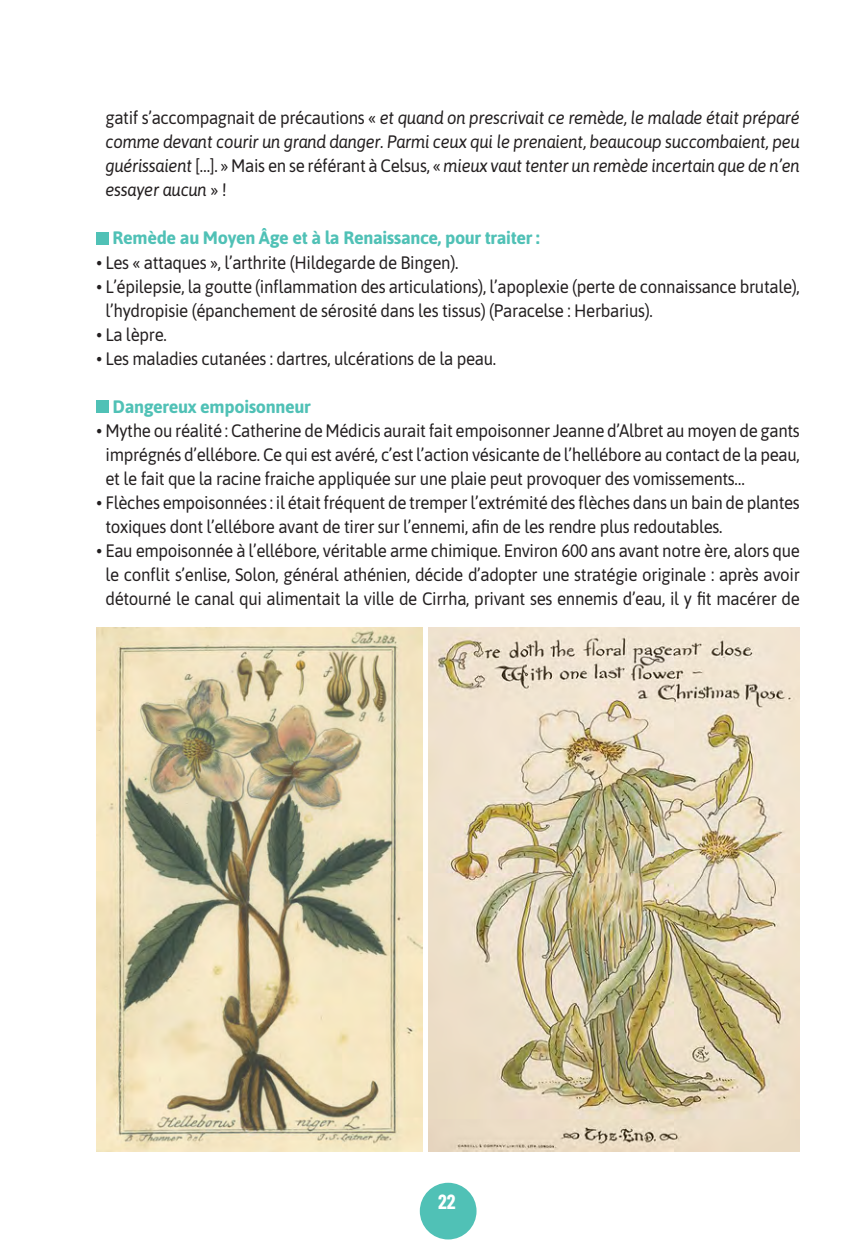
<style>
.page{position:relative;width:868px;height:1248px;background:#fff}
.page>*{position:absolute;margin:0;border:0;box-sizing:border-box;transform-origin:0 0}
.t1{font:700 20px "Barlow Condensed";color:#fff}
.t2{font:18px/24px "Asap";letter-spacing:-.02em;color:#231f20;scale:.94 1}
.t3{font:italic 18px/24px "Asap";letter-spacing:-.02em;color:#231f20;text-align:justify;scale:.94 1}
.t4{font:700 18px "Asap";letter-spacing:-.02em;color:#50c1b6}
.s1{font-style:normal}
</style>
<div class="page">
<div style="left:96px;top:232px;width:13px;height:12px;background:#50c1b6"></div>
<div style="left:96px;top:400px;width:13px;height:12px;background:#50c1b6"></div>
<img style="left:429px;top:627px;width:370px;height:524px">
<img style="left:96px;top:627px;width:326px;height:524px">
<div style="left:420px;top:1182px;width:56px;height:57px;background:#50c1b6;border-radius:50%"></div>
<p class="t3" style="left:105px;top:105px;width:740px"><span class="s1">gatif s’accompagnait de précautions «</span> et quand on prescrivait ce remède, le malade était préparé comme devant courir un grand danger. Parmi ceux qui le prenaient, beaucoup succombaient, peu guérissaient <span class="s1">[…]. » Mais en se référant à Celsus, «</span> mieux vaut tenter un remède incertain que de n’en essayer aucun <span class="s1">» !</span></p>
<p class="t4" style="left:112px;top:225px;width:428px">Remède au Moyen Âge et à la Renaissance, pour traiter :</p>
<p class="t2" style="left:96px;top:249px;width:386px">• Les « attaques », l’arthrite (Hildegarde de Bingen).</p>
<p class="t2" style="left:105px;top:273px;width:740px;text-indent:-9px">• L’épilepsie, la goutte (inflammation des articulations), l’apoplexie (perte de connaissance brutale), l’hydropisie (épanchement de sérosité dans les tissus) (Paracelse : Herbarius).</p>
<p class="t2" style="left:96px;top:321px;width:76px">• La lèpre.</p>
<p class="t2" style="left:96px;top:345px;width:426px">• Les maladies cutanées : dartres, ulcérations de la peau.</p>
<p class="t4" style="left:112px;top:393px;width:200px">Dangereux empoisonneur</p>
<p class="t2" style="left:105px;top:417px;width:740px;text-align:justify;text-indent:-9px">• Mythe ou réalité : Catherine de Médicis aurait fait empoisonner Jeanne d’Albret au moyen de gants imprégnés d’ellébore. Ce qui est avéré, c’est l’action vésicante de l’hellébore au contact de la peau, et le fait que la racine fraiche appliquée sur une plaie peut provoquer des vomissements…</p>
<p class="t2" style="left:105px;top:489px;width:740px;text-indent:-9px">• Flèches empoisonnées : il était fréquent de tremper l’extrémité des flèches dans un bain de plantes toxiques dont l’ellébore avant de tirer sur l’ennemi, afin de les rendre plus redoutables.</p>
<p class="t2" style="left:96px;top:537px;width:749px;text-align:center">• Eau empoisonnée à l’ellébore, véritable arme chimique. Environ 600 ans avant notre ère, alors que le conflit s’enlise, Solon, général athénien, décide d’adopter une stratégie originale : après avoir détourné le canal qui alimentait la ville de Cirrha, privant ses ennemis d’eau, il y fit macérer de</p>
<p class="t1" style="left:438px;top:1187px;width:19px">22</p>
</div>
